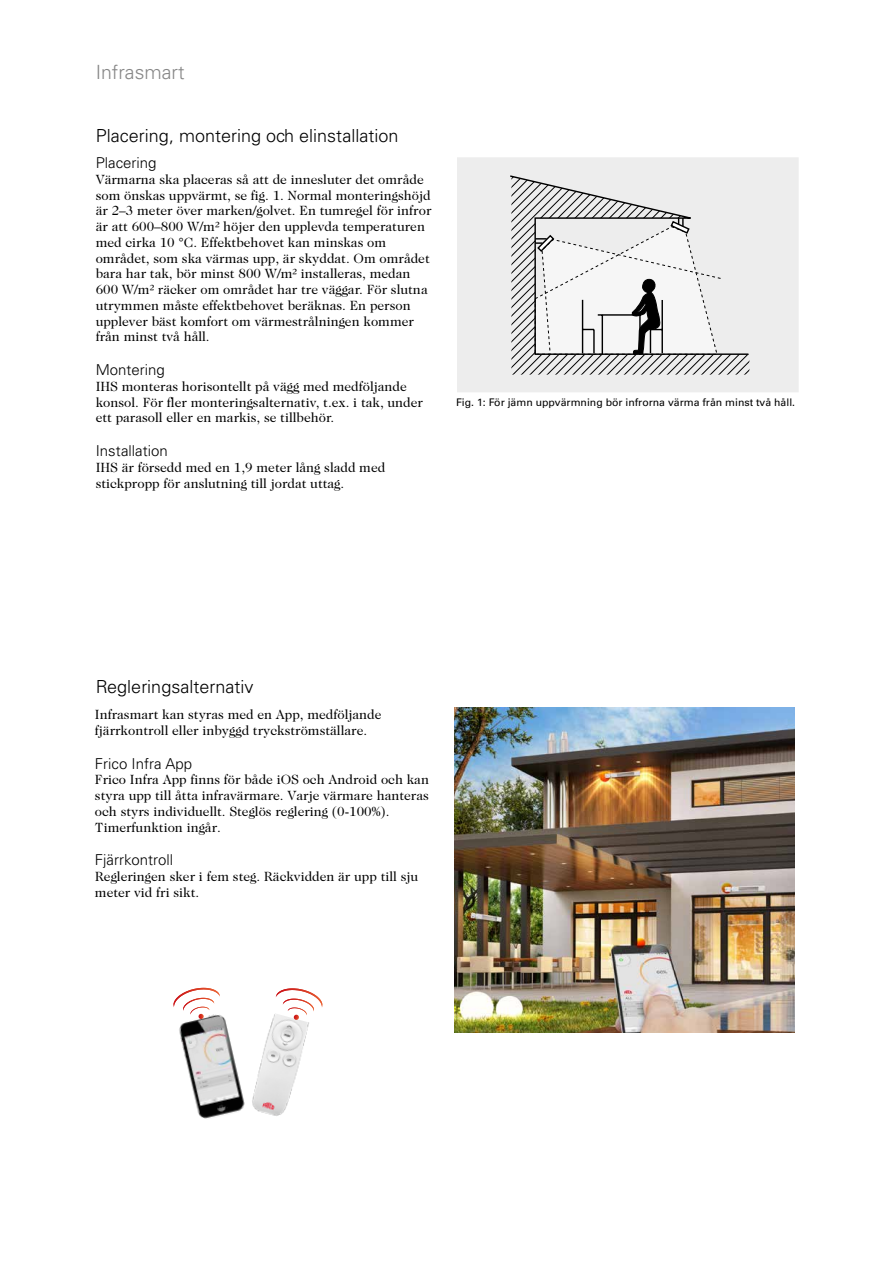
<style>
.page{position:relative;width:893px;height:1263px;background:#fff}
.page>*{position:absolute;margin:0;border:0;box-sizing:border-box;transform-origin:0 0}
.t1{font:300 19.5px "Univers";color:#878787}
.t2{font:300 18px "Univers";color:#000}
.t3{font:300 15px "Univers";color:#000}
.t4{font:13.5px/15.8px "Caslon Two Twenty Four";color:#000}
.t5{font:10.5px "Univers";color:#000}
</style>
<div class="page">
<img style="left:179px;top:1015px;width:65px;height:104px">
<svg style="left:173px;top:988px;width:47px;height:31px"></svg>
<img style="left:244px;top:1014px;width:65px;height:102px">
<svg style="left:276px;top:988px;width:46px;height:32px"></svg>
<img style="left:454px;top:707px;width:340px;height:326px">
<div style="left:457px;top:157px;width:342px;height:235px;background:#ededed"></div>
<svg style="left:511px;top:361px;width:238px;height:14px"></svg>
<svg style="left:510px;top:175px;width:239px;height:186px"></svg>
<h1 class="t1" style="left:96px;top:61px;width:90px">Infrasmart</h1>
<h2 class="t2" style="left:96px;top:125px;width:304px">Placering, montering och elinstallation</h2>
<p class="t3" style="left:96px;top:154px;width:62px">Placering</p>
<p class="t4" style="left:96px;top:171px;width:337px">Värmarna ska placeras så att de innesluter det område som önskas uppvärmt, se fig. 1. Normal monteringshöjd är 2–3 meter över marken/golvet. En tumregel för infror är att 600–800 W/m² höjer den upplevda temperaturen med cirka 10 °C. Effektbehovet kan minskas om området, som ska värmas upp, är skyddat. Om området bara har tak, bör minst 800 W/m² installeras, medan 600 W/m² räcker om området har tre väggar. För slutna utrymmen måste effektbehovet beräknas. En person upplever bäst komfort om värmestrålningen kommer från minst två håll.</p>
<p class="t3" style="left:96px;top:361px;width:71px">Montering</p>
<p class="t4" style="left:96px;top:378px;width:329px">IHS monteras horisontellt på vägg med medföljande konsol. För fler monteringsalternativ, t.ex. i tak, under ett parasoll eller en markis, se tillbehör.</p>
<p class="t3" style="left:96px;top:442px;width:73px">Installation</p>
<p class="t4" style="left:96px;top:459px;width:291px">IHS är försedd med en 1,9 meter lång sladd med stickpropp för anslutning till jordat uttag.</p>
<p class="t5" style="left:456px;top:396px;width:341px">Fig. 1: För jämn uppvärmning bör infrorna värma från minst två håll.</p>
<h2 class="t2" style="left:96px;top:676px;width:159px">Regleringsalternativ</h2>
<p class="t4" style="left:95px;top:706px;width:288px">Infrasmart kan styras med en App, medföljande fjärrkontroll eller inbyggd tryckströmställare.</p>
<p class="t3" style="left:95px;top:754px;width:99px">Frico Infra App</p>
<p class="t4" style="left:95px;top:772px;width:336px">Frico Infra App finns för både iOS och Android och kan styra upp till åtta infravärmare. Varje värmare hanteras och styrs individuellt. Steglös reglering (0-100%).<br>Timerfunktion ingår.</p>
<p class="t3" style="left:95px;top:851px;width:80px">Fjärrkontroll</p>
<p class="t4" style="left:95px;top:868px;width:325px">Regleringen sker i fem steg. Räckvidden är upp till sju meter vid fri sikt.</p>
</div>
